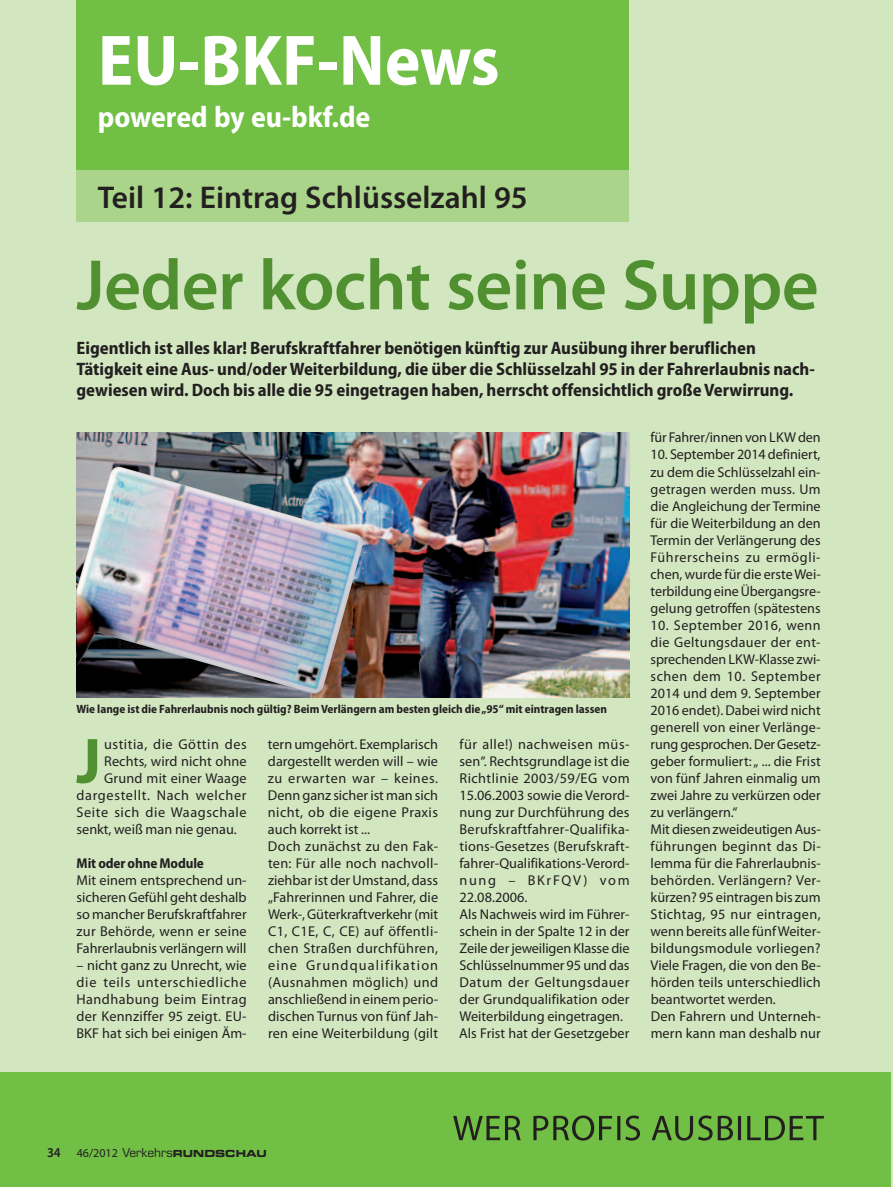
<style>
.page{position:relative;width:893px;height:1187px;background:#fff}
.page>*{position:absolute;margin:0;border:0;box-sizing:border-box;transform-origin:0 0}
.t1{font:600 72px "Myriad Pro";letter-spacing:-.01em;color:#509030}
.t2{font:700 semi-condensed 72px "Myriad Pro";color:#fff}
.t3{font:700 semi-condensed 64.65px "Myriad Pro";color:#509030}
.t4{font:600 31.5px "Myriad Pro";color:#231f20}
.t5{font:700 semi-condensed 30px "Myriad Pro";color:#fff}
.t6{font:700 semi-condensed 18px/21px "Myriad Pro";color:#231f20}
.t7{font:14.25px/17px "Myriad Pro";letter-spacing:.005em;color:#231f20;text-align:justify}
.t8{font:14.25px "Myriad Pro";letter-spacing:.04em;color:#231f20}
.t9{font:14.25px "Myriad Pro";letter-spacing:.045em;color:#231f20}
.t10{font:700 semi-condensed 14.25px "Myriad Pro";letter-spacing:-.01em;color:#231f20}
.t11{font:700 semi-condensed 12px "Myriad Pro";color:#231f20}
.t12{font:9.75px "Eurostile LT Std Bold Ex 2";color:#231f20}
.s1{font-family:"Myriad Pro";font-weight:600;font-size:13.5px}
.s2{font-family:"Myriad Pro";font-size:12px}
.s3{font-family:"Eurostile LT Std";font-size:12px}
</style>
<div class="page">
<div style="left:0;top:0;width:893px;height:1186px;background:#d2e7c0"></div>
<div style="left:0;top:1071px;width:893px;height:115px;background:#71bf44"></div>
<svg style="left:453px;top:1115px;width:371px;height:25px"></svg>
<div style="left:77px;top:0;width:552px;height:170px;background:#71bf44"></div>
<div style="left:77px;top:170px;width:552px;height:51px;background:#aad489"></div>
<img style="left:77px;top:433px;width:552px;height:264px">
<img style="left:77px;top:467px;width:288px;height:227px">
<hr style="left:892px;top:0;width:1px;height:1186px;background:#d2e7c0">
<h1 class="t2" style="left:98px;top:20px;width:403px">EU-BKF-News</h1>
<h3 class="t5" style="left:98px;top:100px;width:274px">powered by eu-bkf.de</h3>
<h3 class="t4" style="left:98px;top:177px;width:432px">Teil 12: Eintrag Schlüsselzahl 95</h3>
<h1 class="t1" style="left:77px;top:239px;width:744px">Jeder kocht seine Suppe</h1>
<p class="t6" style="left:77px;top:337px;width:740px">Eigentlich ist alles klar! Berufskraftfahrer benötigen künftig zur Ausübung ihrer beruflichen<br>Tätigkeit eine Aus- und/oder Weiterbildung, die über die Schlüsselzahl 95 in der Fahrerlaubnis nach&shy;gewiesen wird. Doch bis alle die 95 eingetragen haben, herrscht offensichtlich große Verwirrung.</p>
<p class="t11" style="left:77px;top:701px;width:532px">Wie lange ist die Fahrerlaubnis noch gültig? Beim Verlängern am besten gleich die „95“ mit eintragen lassen</p>
<h2 class="t3" style="left:77px;top:725px;width:26px">J</h2>
<p class="t8" style="left:104px;top:735px;width:144px">ustitia, die Göttin des</p>
<p class="t7" style="left:104px;top:752px;width:144px">Rechts, wird nicht ohne</p>
<p class="t7" style="left:104px;top:769px;width:144px">Grund mit einer Waage</p>
<p class="t9" style="left:77px;top:786px;width:172px">dargestellt. Nach welcher</p>
<p class="t8" style="left:77px;top:803px;width:172px">Seite sich die Waagschale</p>
<p class="t7" style="left:77px;top:820px;width:162px">senkt, weiß man nie genau.</p>
<p class="t10" style="left:77px;top:855px;width:129px">Mit oder ohne Module</p>
<p class="t7" style="left:77px;top:871px;width:172px">Mit einem entsprechend un&shy;sicheren Gefühl geht deshalb so mancher Berufskraftfahrer zur Behörde, wenn er seine Fahrerlaubnis verlängern will</p>
<p class="t7" style="left:77px;top:956px;width:172px">– nicht ganz zu Unrecht, wie die teils unterschiedliche Handhabung beim Eintrag der Kennziffer 95 zeigt. EU-BKF hat sich bei einigen Äm-</p>
<p class="t7" style="left:268px;top:735px;width:172px;text-align:left">tern umgehört. Exemplarisch dargestellt werden will – wie zu erwarten war – keines.<br>Denn ganz sicher ist man sich nicht, ob die eigene Praxis auch korrekt ist ...<br>Doch zunächst zu den Fak&shy;ten: Für alle noch nachvoll&shy;ziehbar ist der Umstand, dass „Fahrerinnen und Fahrer, die<br>Werk-,Güterkraftverkehr(mit<br>C1, C1E, C, CE) auf öffentli&shy;chen Straßen durchführen, eine Grundqualifikation (Ausnahmen möglich) und anschließend in einem perio&shy;dischen Turnus von fünf Jah&shy;ren eine Weiterbildung (gilt</p>
<p class="t7" style="left:459px;top:735px;width:172px;text-align:left">für alle!) nachweisen müs&shy;sen“. Rechtsgrundlage ist die<br>Richtlinie 2003/59/EG vom<br>15.06.2003 sowie die Verord&shy;nung zur Durchführung des<br>Berufskraftfahrer-Qualifika&shy;tions-Gesetzes (Berufskraft&shy;fahrer-Qualifikations-Verord&shy;nung – BKrFQV) vom<br>22.08.2006.<br>Als Nachweis wird im Führer&shy;schein in der Spalte 12 in der<br>Zeile derjeweiligen Klasse die<br>Schlüsselnummer 95 und das<br>Datum der Geltungsdauer der Grundqualifikation oder<br>Weiterbildung eingetragen.<br>Als Frist hat der Gesetzgeber</p>
<p class="t7" style="left:651px;top:429px;width:172px">für Fahrer/innen von Lkw den</p>
<p class="t7" style="left:650px;top:446px;width:172px">10. September 2014 definiert, zu dem die Schlüsselzahl ein&shy;getragen werden muss. Um die Angleichung der Termine für die Weiterbildung an den Termin der Verlängerung des Führerscheins zu ermögli&shy;chen, wurde für die ersteWei&shy;terbildung eineÜbergangsre&shy;gelung getroffen (spätestens</p>
<p class="t7" style="left:650px;top:616px;width:172px;text-align:left">10. September 2016, wenn die Geltungsdauer der ent&shy;sprechenden Lkw-Klasse zwi&shy;schen dem 10. September<br>2014 und dem 9. September<br>2016 endet). Dabei wird nicht generell von einer Verlänge&shy;rung gesprochen.DerGesetz&shy;geber formuliert:„ ... die Frist von fünf Jahren einmalig um zwei Jahre zu verkürzen oder zu verlängern.“<br>Mit diesen zweideutigenAus&shy;führungen beginnt das Di&shy;lemma für die Fahrerlaubnis&shy;behörden. Verlängern? Ver&shy;kürzen? 95 eintragen bis zum<br>Stichtag, 95 nur eintragen, wenn bereits alle fünfWeiter&shy;bildungsmodule vorliegen?<br>Viele Fragen, die von den Be&shy;hörden teils unterschiedlich beantwortet werden.<br>Den Fahrern und Unterneh&shy;mern kann man deshalb nur</p>
<p class="t12" style="left:47px;top:1146px;width:221px"><span class="s1">34</span> <span class="s2">46/2012</span> <span class="s3">Verkehrs</span>RUNDSCHAU</p>
</div>
